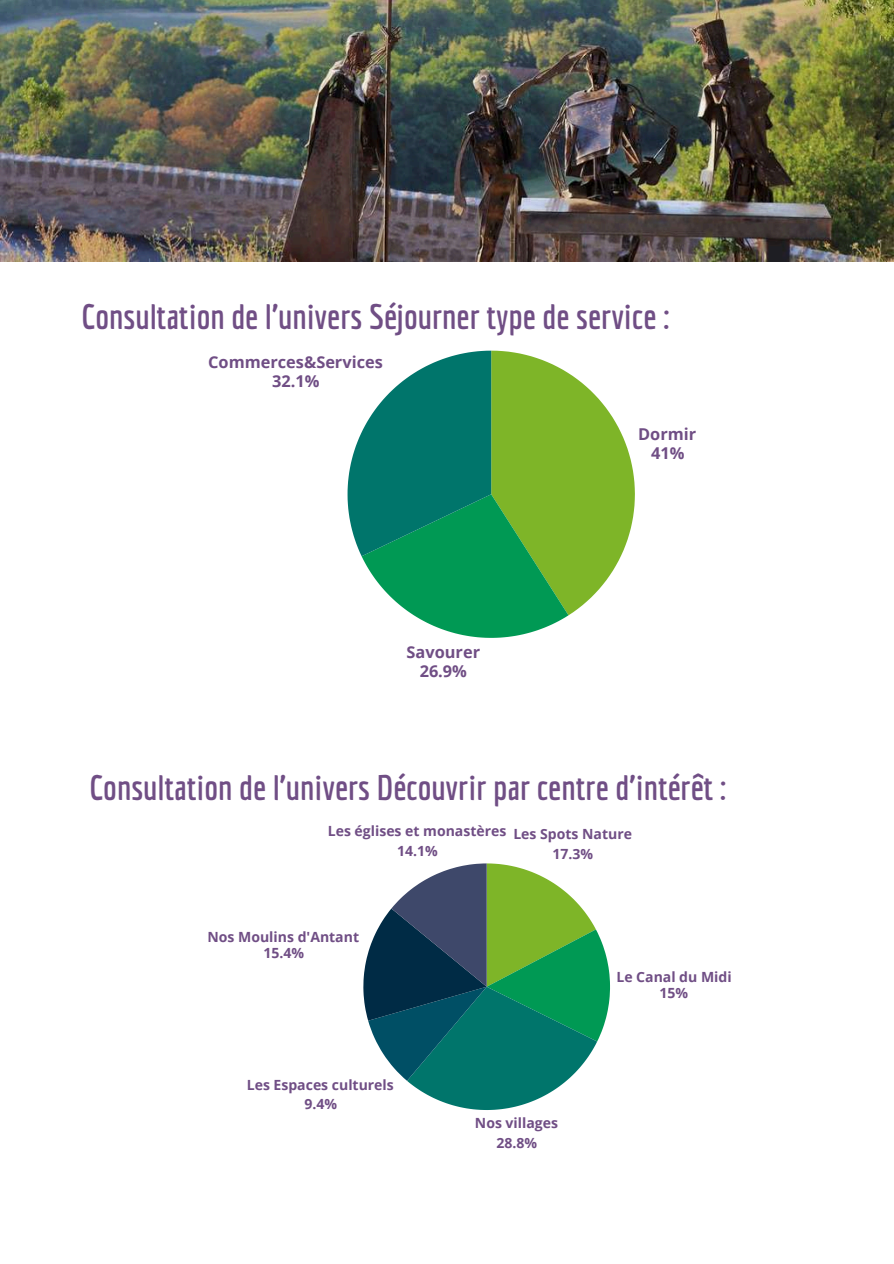
<style>
.page{position:relative;width:894px;height:1264px;background:#fff}
.page>*{position:absolute;margin:0;border:0;box-sizing:border-box;transform-origin:0 0}
.t1{font:700 34.5px "Economica";color:#704e85}
.t2{font:700 16.35px/19px "Open Sans";color:#704e85;text-align:center}
.t3{font:700 13.95px/19.6px "Open Sans";color:#704e85;text-align:center}
</style>
<div class="page">
<svg style="left:363px;top:863px;width:247px;height:246px"></svg>
<svg style="left:347px;top:350px;width:287px;height:288px"></svg>
<img style="left:0;top:0;width:893px;height:261px">
<h1 class="t1" style="left:82px;top:296px;width:589px">Consultation de l’univers Séjourner type de service :</h1>
<p class="t2" style="left:208px;top:352px;width:176px">Commerces&amp;Services<br>32.1%</p>
<p class="t2" style="left:406px;top:642px;width:75px">Savourer<br>26.9%</p>
<p class="t2" style="left:638px;top:423px;width:60px">Dormir<br>41%</p>
<h1 class="t1" style="left:89px;top:767px;width:638px">Consultation de l’univers Découvrir par centre d’intérêt :</h1>
<p class="t3" style="left:328px;top:820px;width:180px">Les églises et monastères<br>14.1%</p>
<p class="t3" style="left:513px;top:823px;width:120px">Les Spots Nature<br>17.3%</p>
<p class="t3" style="left:207px;top:928px;width:153px;line-height:16.4px">Nos Moulins d'Antant<br>15.4%</p>
<p class="t3" style="left:616px;top:968px;width:117px;line-height:16.4px">Le Canal du Midi<br>15%</p>
<p class="t3" style="left:247px;top:1074px;width:148px">Les Espaces culturels<br>9.4%</p>
<p class="t3" style="left:475px;top:1113px;width:85px">Nos villages<br>28.8%</p>
</div>
